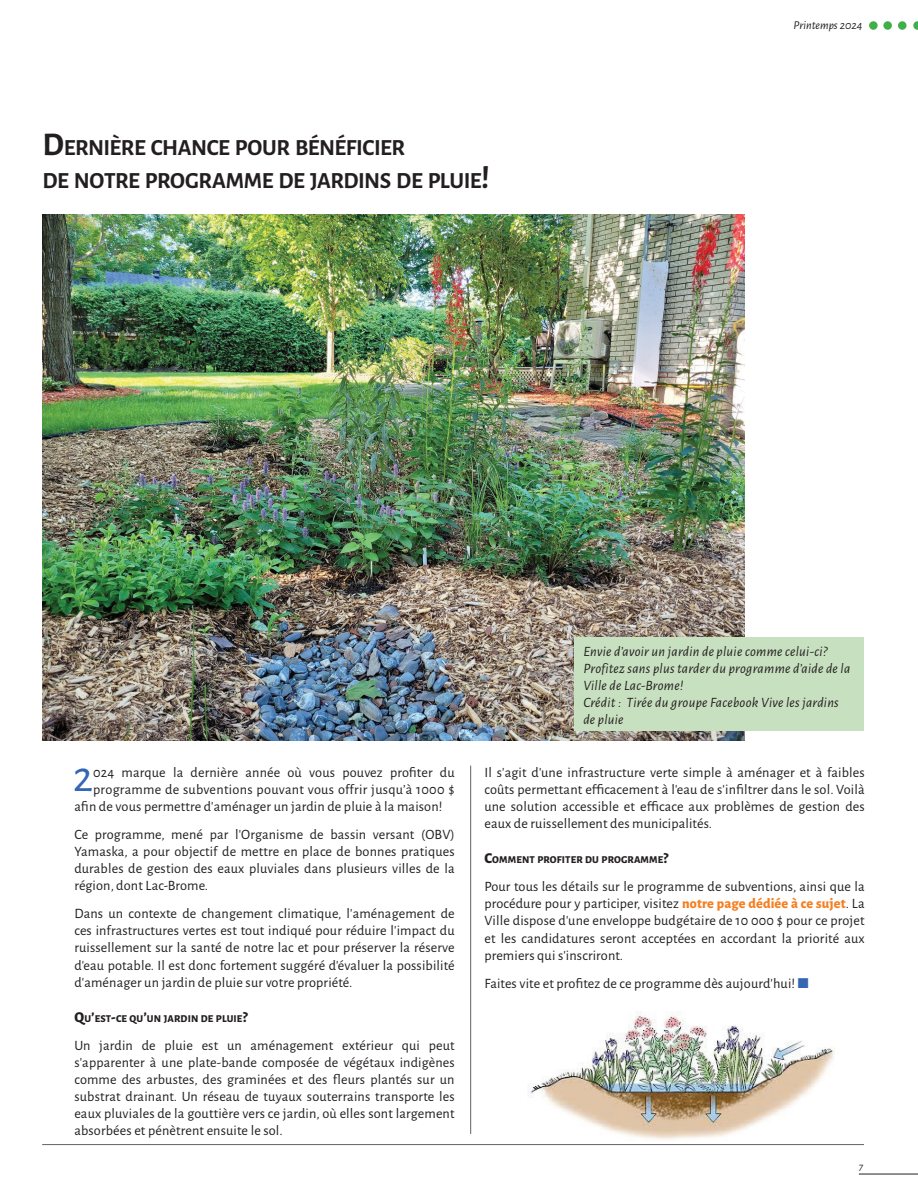
<style>
.page{position:relative;width:918px;height:1188px;background:#fff}
.page>*{position:absolute;margin:0;border:0;box-sizing:border-box;transform-origin:0 0}
.t1{font:45px "Alegreya Sans";color:#3566b1}
.t2{font:700 23.1px/33px "Alegreya Sans";letter-spacing:-.02em;color:#231f20}
.t3{font:14.25px/17.1px "Alegreya Sans";letter-spacing:.01em;color:#231f20;text-align:justify}
.t4{font:italic 14.25px/17.1px "Alegreya Sans";letter-spacing:.02em;color:#231f20}
.t5{font:italic 12px "Alegreya Sans";color:#231f20}
.t6{font:800 10.5px "Alegreya Sans";letter-spacing:.015em;color:#231f20}
.t7{font:italic 10.5px "Alegreya Sans";color:#231f20}
.s1{font-size:33px}
.s2{font-size:15px}
.s3{font-weight:800;color:#f57f21}
.s4{color:#3566b1}
</style>
<div class="page">
<hr style="left:859px;top:1174px;width:59px;height:1px;background:#231f20">
<div style="left:869px;top:21px;width:9px;height:9px;background:#40ae49;border-radius:50%"></div>
<div style="left:883px;top:21px;width:9px;height:9px;background:#40ae49;border-radius:50%"></div>
<div style="left:898px;top:21px;width:9px;height:9px;background:#40ae49;border-radius:50%"></div>
<svg style="left:913px;top:21px;width:5px;height:9px"></svg>
<hr style="left:42px;top:1144px;width:822px;height:1px;background:#636366">
<hr style="left:470px;top:766px;width:1px;height:368px;background:#636366">
<img style="left:42px;top:214px;width:702px;height:527px">
<div style="left:575px;top:638px;width:289px;height:93px;background:#c7e0bf"></div>
<img style="left:528px;top:1011px;width:307px;height:129px">
<h2 class="t2" style="left:42px;top:129px;width:449px"><span class="s1">D</span> ERNIÈRE CHANCE POUR BÉNÉFICIER<br>DE NOTRE PROGRAMME DE JARDINS DE PLUIE<span class="s1">!</span></h2>
<p class="t5" style="left:794px;top:17px;width:71px">Printemps 2024</p>
<p class="t4" style="left:583px;top:642px;width:268px">Envie d’avoir un jardin de pluie comme celui-ci?<br>Profitez sans plus tarder du programme d’aide de la Ville de Lac-Brome!<br>Crédit : Tirée du groupe Facebook Vive les jardins de pluie</p>
<p class="t3" style="left:93px;top:763px;width:363px">024 marque la dernière année où vous pouvez profiter du</p>
<p class="t3" style="left:93px;top:780px;width:363px">programme de subventions pouvant vous offrir jusqu’à 1000 $</p>
<p class="t3" style="left:74px;top:797px;width:370px">afin de vous permettre d’aménager un jardin de pluie à la maison!</p>
<p class="t3" style="left:74px;top:825px;width:382px">Ce programme, mené par l’Organisme de bassin versant (OBV)<br>Yamaska, a pour objectif de mettre en place de bonnes pratiques durables de gestion des eaux pluviales dans plusieurs villes de la région, dont Lac-Brome.</p>
<p class="t3" style="left:74px;top:904px;width:382px">Dans un contexte de changement climatique, l’aménagement de ces infrastructures vertes est tout indiqué pour réduire l’impact du ruissellement sur la santé de notre lac et pour préserver la réserve d’eau potable. Il est donc fortement suggéré d’évaluer la possibilité d’aménager un jardin de pluie sur votre propriété.</p>
<p class="t6" style="left:74px;top:1010px;width:175px"><span class="s2">Q</span>U<span class="s2">’</span>EST<span class="s2">-</span>CE QU<span class="s2">’</span>UN JARDIN DE PLUIE<span class="s2">?</span></p>
<p class="t3" style="left:74px;top:1036px;width:382px">Un jardin de pluie est un aménagement extérieur qui peut s’apparenter à une plate-bande composée de végétaux indigènes comme des arbustes, des graminées et des fleurs plantés sur un substrat drainant. Un réseau de tuyaux souterrains transporte les eaux pluviales de la gouttière vers ce jardin, où elles sont largement absorbées et pénètrent ensuite le sol.</p>
<h1 class="t1" style="left:73px;top:746px;width:22px">2</h1>
<p class="t3" style="left:484px;top:763px;width:382px">Il s’agit d’une infrastructure verte simple à aménager et à faibles coûts permettant efficacement à l’eau de s’infiltrer dans le sol. Voilà une solution accessible et efficace aux problèmes de gestion des eaux de ruissellement des municipalités.</p>
<p class="t6" style="left:484px;top:852px;width:186px"><span class="s2">C</span>OMMENT PROFITER DU PROGRAMME<span class="s2">?</span></p>
<p class="t3" style="left:484px;top:877px;width:382px">Pour tous les détails sur le programme de subventions, ainsi que la procédure pour y participer, visitez <span class="s3">notre page dédiée à ce sujet</span>. La Ville dispose d’une enveloppe budgétaire de 10 000 $ pour ce projet et les candidatures seront acceptées en accordant la priorité aux premiers qui s’inscriront.</p>
<p class="t3" style="left:484px;top:974px;width:326px">Faites vite et profitez de ce programme dès aujourd’hui! <span class="s4">■</span></p>
<p class="t7" style="left:859px;top:1159px;width:6px">7</p>
</div>
